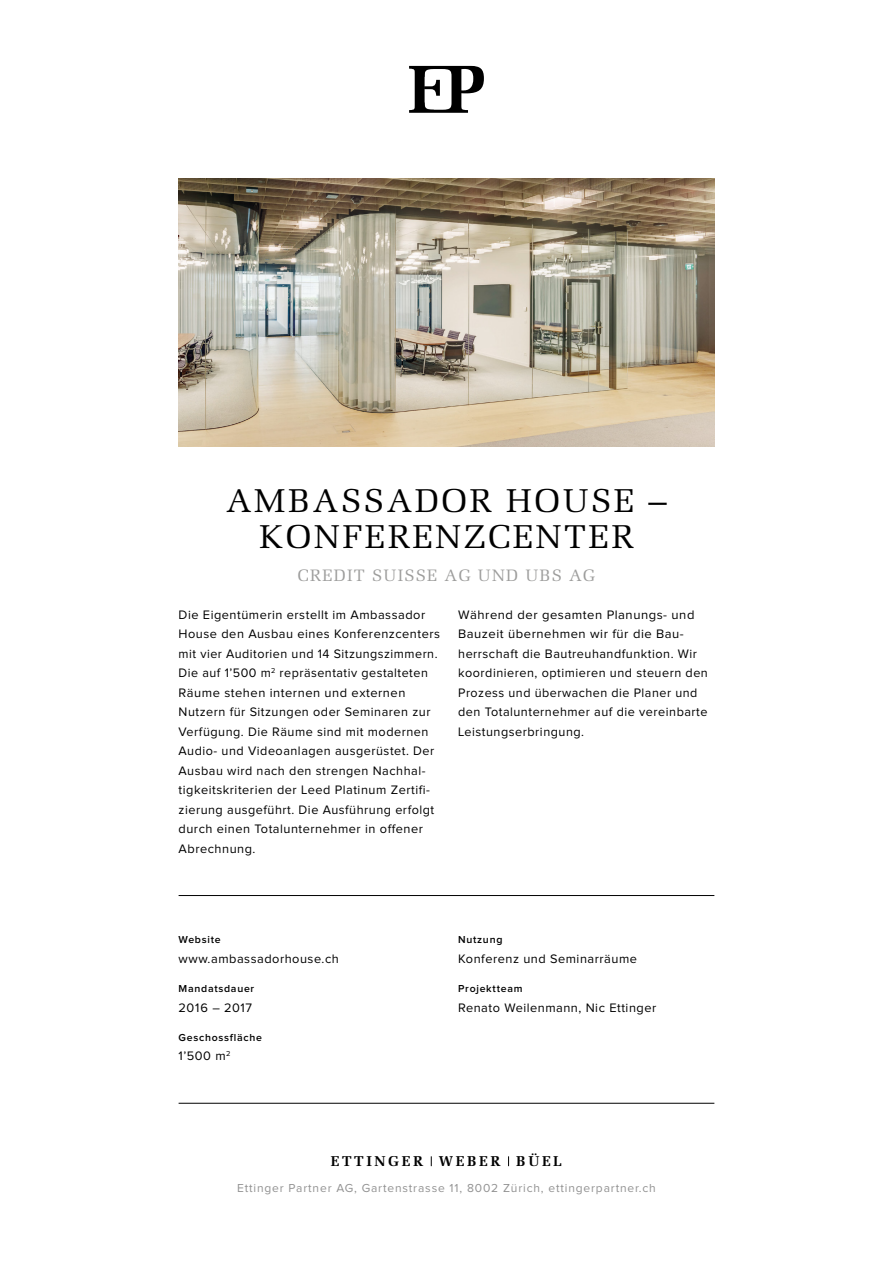
<style>
.page{position:relative;width:893px;height:1263px;background:#fff}
.page>*{position:absolute;margin:0;border:0;box-sizing:border-box;transform-origin:0 0}
.t1{font:33px/36px "Melior LT Std";letter-spacing:.08em;color:#000;text-align:center}
.t2{font:16.5px "Melior LT Std";letter-spacing:.08em;color:#9d9d9c}
.t3{font:700 14.25px "Melior LT Std";letter-spacing:.18em;color:#000}
.t4{font:12.75px/19.5px "Proxima Nova";letter-spacing:.04em;color:#000}
.t5{font:12px "Proxima Nova";letter-spacing:.07em;color:#929292}
.t6{font:600 10.5px "Proxima Nova";letter-spacing:.07em;color:#000}
</style>
<div class="page">
<svg style="left:409px;top:66px;width:75px;height:47px"></svg>
<img style="left:179px;top:179px;width:535px;height:267px">
<hr style="left:179px;top:1103px;width:535px;height:1px;background:#000">
<hr style="left:179px;top:895px;width:535px;height:1px;background:#000">
<h1 class="t1" style="left:226px;top:483px;width:442px">AMBASSADOR HOUSE –<br>KONFERENZCENTER</h1>
<p class="t2" style="left:298px;top:565px;width:299px">CREDIT SUISSE AG UND UBS AG</p>
<p class="t4" style="left:179px;top:605px;width:263px">Die Eigentümerin erstellt im Ambassador House den Ausbau eines Konferenzcenters mit vier Auditorien und 14 Sitzungszimmern.<br>Die auf 1’500 m<sup>2</sup> repräsentativ gestalteten Räume stehen internen und externen Nutzern für Sitzungen oder Seminaren zur Verfügung. Die Räume sind mit modernen Audio- und Videoanlagen ausgerüstet. Der Ausbau wird nach den strengen Nachhal&shy;tigkeitskriterien der Leed Platinum Zertifi&shy;zierung ausgeführt. Die Ausführung erfolgt durch einen Totalunternehmer in offener Abrechnung.</p>
<p class="t4" style="left:458px;top:605px;width:251px">Während der gesamten Planungs- und Bauzeit übernehmen wir für die Bau&shy;herrschaft die Bautreuhandfunktion. Wir koordinieren, optimieren und steuern den Prozess und überwachen die Planer und den Totalunternehmer auf die vereinbarte Leistungserbringung.</p>
<p class="t6" style="left:179px;top:935px;width:44px">Website</p>
<p class="t4" style="left:179px;top:949px;width:162px">www.ambassadorhouse.ch</p>
<p class="t6" style="left:179px;top:984px;width:77px">Mandatsdauer</p>
<p class="t4" style="left:179px;top:998px;width:75px">2016 – 2017</p>
<p class="t6" style="left:179px;top:1032px;width:85px">Geschossfläche</p>
<p class="t4" style="left:179px;top:1047px;width:53px">1’500 m<sup>2</sup></p>
<p class="t6" style="left:458px;top:935px;width:46px">Nutzung</p>
<p class="t4" style="left:458px;top:949px;width:180px">Konferenz und Seminarräume</p>
<p class="t6" style="left:458px;top:984px;width:66px">Projektteam</p>
<p class="t4" style="left:458px;top:998px;width:200px">Renato Weilenmann, Nic Ettinger</p>
<p class="t3" style="left:331px;top:1153px;width:233px">ETTINGER WEBER BÜEL</p>
<p class="t5" style="left:237px;top:1182px;width:420px">Ettinger Partner AG, Gartenstrasse 11, 8002 Zürich, ettingerpartner.ch</p>
</div>
